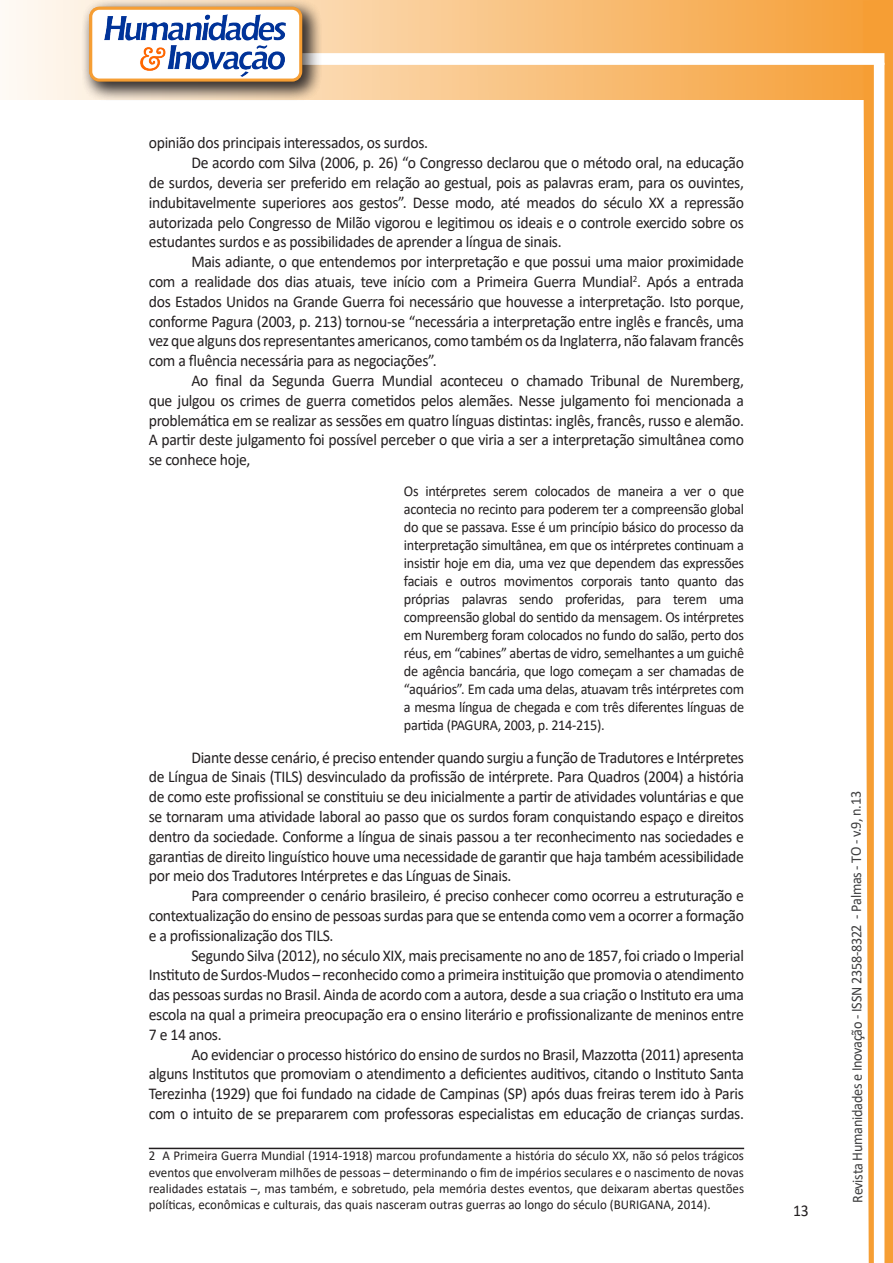
<style>
.page{position:relative;width:893px;height:1263px;background:#fff}
.page>*{position:absolute;margin:0;border:0;box-sizing:border-box;transform-origin:0 0}
.texto{font:16.5px/19.8px "Calibri";letter-spacing:-.02em;color:#231f20;text-align:justify;scale:.95 1}
.citacao{font:15px/18px "Calibri";letter-spacing:-.02em;color:#231f20;text-align:justify;scale:.95 1}
.t1{font:15px "Calibri";letter-spacing:-.025em;color:#3e3e3f;scale:.95 1}
.Rodapé{font:13.5px/16.2px "Calibri";color:#231f20;text-align:justify;scale:.96 1}
</style>
<div class="page">
<svg style="left:5px;top:0;width:858px;height:100px;background:#f9c484"></svg>
<div style="left:302px;top:53px;width:582px;height:12px;background:#fff;border:2px solid #fff"></div>
<svg style="left:863px;top:0;width:30px;height:1263px"></svg>
<div style="left:81px;top:0;width:241px;height:102px;background:#231f20;opacity:.75"></div>
<div style="left:91px;top:8px;width:210px;height:72px;background:#fff;border-radius:9px"></div>
<img style="left:104px;top:14px;width:181px;height:62px">
<div style="left:89px;top:7px;width:213px;height:75px;border:3px solid #f69e34;border-radius:9px"></div>
<hr style="left:149px;top:1148px;width:595px;height:1px;background:#231f20">
<p class="texto" style="left:149px;top:133px;width:295px">opinião dos principais interessados, os surdos.</p>
<p class="texto" style="left:149px;top:152px;width:628px;text-indent:43px">De acordo com Silva (2006, p. 26) “o Congresso declarou que o método oral, na educação de surdos, deveria ser preferido em relação ao gestual, pois as palavras eram, para os ouvintes, indubitavelmente superiores aos gestos”. Desse modo, até meados do século XX a repressão autorizada pelo Congresso de Milão vigorou e legitimou os ideais e o controle exercido sobre os estudantes surdos e as possibilidades de aprender a língua de sinais.</p>
<p class="texto" style="left:149px;top:251px;width:628px;text-indent:43px">Mais adiante, o que entendemos por interpretação e que possui uma maior proximidade com a realidade dos dias atuais, teve início com a Primeira Guerra Mundial<sup>2</sup>. Após a entrada dos Estados Unidos na Grande Guerra foi necessário que houvesse a interpretação. Isto porque, conforme Pagura (2003, p. 213) tornou-se “necessária a interpretação entre inglês e francês, uma vez que alguns dos representantes americanos, como também os da Inglaterra, não falavam francês com a fluência necessária para as negociações”.</p>
<p class="texto" style="left:149px;top:370px;width:628px;text-indent:43px">Ao final da Segunda Guerra Mundial aconteceu o chamado Tribunal de Nuremberg, que julgou os crimes de guerra cometidos pelos alemães. Nesse julgamento foi mencionada a problemática em se realizar as sessões em quatro línguas distintas: inglês, francês, russo e alemão.<br>A partir deste julgamento foi possível perceber o que viria a ser a interpretação simultânea como se conhece hoje,</p>
<p class="citacao" style="left:404px;top:482px;width:360px">Os intérpretes serem colocados de maneira a ver o que acontecia no recinto para poderem ter a compreensão global do que se passava. Esse é um princípio básico do processo da interpretação simultânea, em que os intérpretes continuam a insistir hoje em dia, uma vez que dependem das expressões faciais e outros movimentos corporais tanto quanto das próprias palavras sendo proferidas, para terem uma compreensão global do sentido da mensagem. Os intérpretes em Nuremberg foram colocados no fundo do salão, perto dos réus, em “cabines” abertas de vidro, semelhantes a um guichê de agência bancária, que logo começam a ser chamadas de “aquários”. Em cada uma delas, atuavam três intérpretes com a mesma língua de chegada e com três diferentes línguas de partida (PAGURA, 2003, p. 214-215).</p>
<p class="texto" style="left:149px;top:747px;width:628px;text-indent:43px">Diante desse cenário, é preciso entender quando surgiu a função de Tradutores e Intérpretes de Língua de Sinais (TILS) desvinculado da profissão de intérprete. Para Quadros (2004) a história de como este profissional se constituiu se deu inicialmente a partir de atividades voluntárias e que se tornaram uma atividade laboral ao passo que os surdos foram conquistando espaço e direitos dentro da sociedade. Conforme a língua de sinais passou a ter reconhecimento nas sociedades e garantias de direito linguístico houve uma necessidade de garantir que haja também acessibilidade por meio dos Tradutores Intérpretes e das Línguas de Sinais.</p>
<p class="texto" style="left:149px;top:885px;width:628px;text-indent:43px">Para compreender o cenário brasileiro, é preciso conhecer como ocorreu a estruturação e contextualização do ensino de pessoas surdas para que se entenda como vem a ocorrer a formação e a profissionalização dos TILS.</p>
<p class="texto" style="left:149px;top:945px;width:628px;text-indent:43px">Segundo Silva (2012), no século XIX, mais precisamente no ano de 1857, foi criado o Imperial Instituto de Surdos-Mudos – reconhecido como a primeira instituição que promovia o atendimento das pessoas surdas no Brasil. Ainda de acordo com a autora, desde a sua criação o Instituto era uma escola na qual a primeira preocupação era o ensino literário e profissionalizante de meninos entre 7 e 14 anos.</p>
<p class="texto" style="left:149px;top:1044px;width:628px;text-indent:43px">Ao evidenciar o processo histórico do ensino de surdos no Brasil, Mazzotta (2011) apresenta alguns Institutos que promoviam o atendimento a deficientes auditivos, citando o Instituto Santa Terezinha (1929) que foi fundado na cidade de Campinas (SP) após duas freiras terem ido à Paris com o intuito de se prepararem com professoras especialistas em educação de crianças surdas.</p>
<p class="Rodapé" style="left:149px;top:1147px;width:622px">2 A Primeira Guerra Mundial (1914-1918) marcou profundamente a história do século XX, não só pelos trágicos eventos que envolveram milhões de pessoas – determinando o fim de impérios seculares e o nascimento de novas realidades estatais –, mas também, e sobretudo, pela memória destes eventos, que deixaram abertas questões políticas, econômicas e culturais, das quais nasceram outras guerras ao longo do século (BURIGANA, 2014).</p>
<p class="texto" style="left:793px;top:1200px;width:18px">13</p>
<p class="t1" style="left:846px;top:1203px;width:435px;rotate:-90deg">Revista Humanidades e Inovação - ISSN 2358-8322 - Palmas - TO - v.9, n.13</p>
</div>
